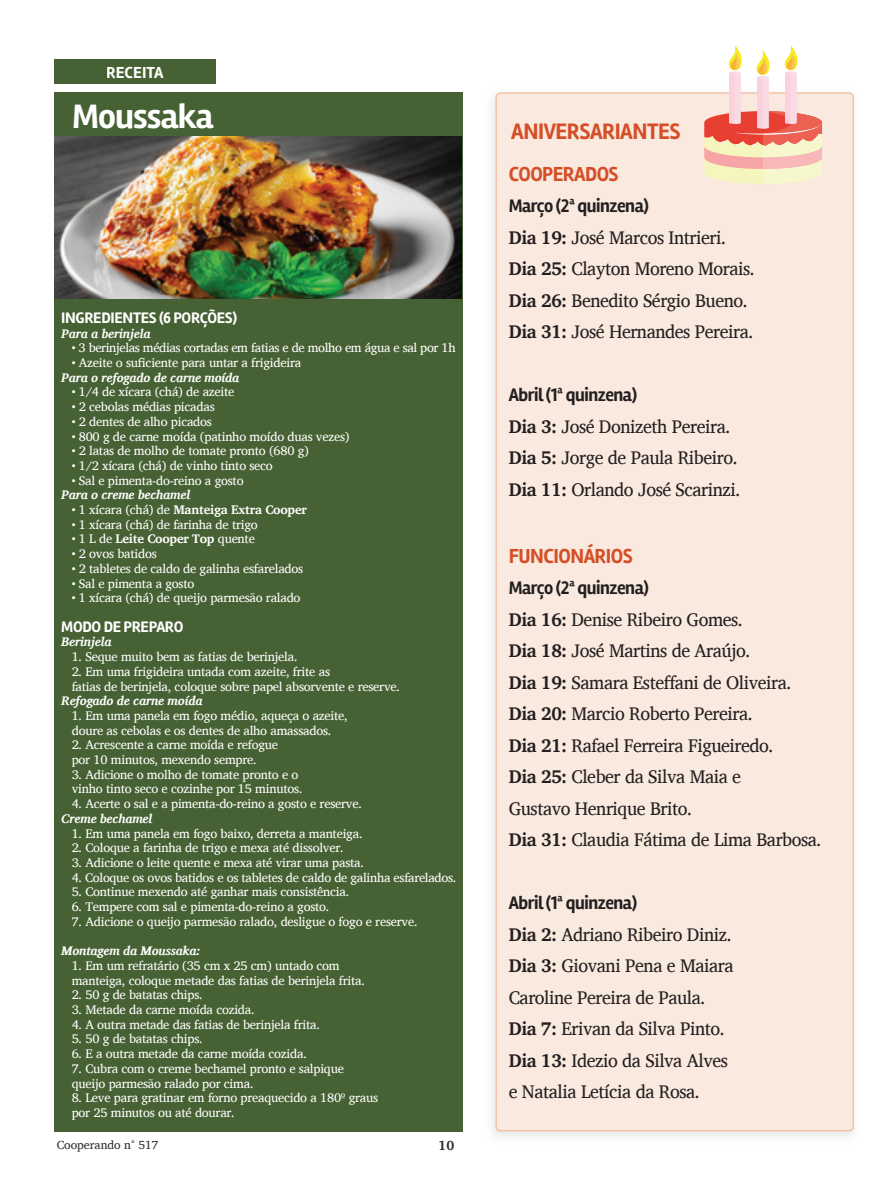
<style>
.page{position:relative;width:893px;height:1191px;background:#fff}
.page>*{position:absolute;margin:0;border:0;box-sizing:border-box;transform-origin:0 0}
.t1{font:700 34.95px "Rambla";letter-spacing:-.025em;color:#fff}
.t2{font:700 23.1px "Rambla";letter-spacing:-.02em;color:#d54e27;scale:.96 1}
.t3{font:700 21px "Rambla";letter-spacing:-.025em;color:#d54e27;scale:.96 1}
.t4{font:18.75px/31.5px "Charis SIL";letter-spacing:-.025em;color:#231f20;scale:.96 1}
.t5{font:700 18.75px "Rambla";letter-spacing:-.025em;color:#231f20;scale:.96 1}
.t6{font:700 16.5px "Rambla";color:#fff}
.t7{font:700 15.75px "Rambla";letter-spacing:-.02em;color:#fff}
.t8{font:700 13.5px "Charis SIL";color:#312f30}
.t9{font:12.75px/14.7px "Charis SIL";letter-spacing:-.02em;color:#fff}
.t10{font:italic 700 12.75px "Charis SIL";letter-spacing:-.02em;color:#fff}
.t11{font:700 12.75px "Charis SIL";letter-spacing:-.02em;color:#fff}
.t12{font:12px "Charis SIL";color:#312f30}
.s1{font-weight:400}
.s2{font-weight:700}
</style>
<div class="page">
<div style="left:496px;top:93px;width:357px;height:1037px;background:#f9e9de;border-radius:4px"></div>
<div style="left:495px;top:92px;width:359px;height:1039px;border:2px solid #f1c4a9;border-radius:4px"></div>
<svg style="left:704px;top:45px;width:118px;height:139px"></svg>
<div style="left:54px;top:92px;width:409px;height:1039px;background:#466133"></div>
<div style="left:54px;top:60px;width:161px;height:24px;background:#466133"></div>
<img style="left:55px;top:137px;width:407px;height:162px">
<p class="t6" style="left:106px;top:62px;width:59px">RECEITA</p>
<h1 class="t1" style="left:72px;top:96px;width:143px">Moussaka</h1>
<p class="t7" style="left:61px;top:308px;width:177px">INGREDIENTES (6 PORÇÕES)</p>
<p class="t10" style="left:61px;top:326px;width:91px">Para a berinjela</p>
<p class="t9" style="left:72px;top:340px;width:385px">• 3 berinjelas médias cortadas em fatias e de molho em água e sal por 1h</p>
<p class="t9" style="left:72px;top:355px;width:231px">• Azeite o suficiente para untar a frigideira</p>
<p class="t10" style="left:61px;top:370px;width:180px">Para o refogado de carne moída</p>
<p class="t9" style="left:72px;top:385px;width:164px">• 1/4 de xícara (chá) de azeite</p>
<p class="t9" style="left:72px;top:399px;width:145px">• 2 cebolas médias picadas</p>
<p class="t9" style="left:72px;top:414px;width:142px">• 2 dentes de alho picados</p>
<p class="t9" style="left:72px;top:429px;width:279px">• 800 g de carne moída (patinho moído duas vezes)</p>
<p class="t9" style="left:72px;top:443px;width:239px">• 2 latas de molho de tomate pronto (680 g)</p>
<p class="t9" style="left:72px;top:458px;width:203px">• 1/2 xícara (chá) de vinho tinto seco</p>
<p class="t9" style="left:72px;top:473px;width:173px">• Sal e pimenta-do-reino a gosto</p>
<p class="t10" style="left:61px;top:487px;width:131px">Para o creme bechamel</p>
<p class="t11" style="left:72px;top:502px;width:237px"><span class="s1">• 1 xícara (chá) de</span> Manteiga Extra Cooper</p>
<p class="t9" style="left:72px;top:517px;width:188px">• 1 xícara (chá) de farinha de trigo</p>
<p class="t11" style="left:72px;top:531px;width:185px"><span class="s1">• 1 L de</span> Leite Cooper Top <span class="s1">quente</span></p>
<p class="t9" style="left:72px;top:546px;width:87px">• 2 ovos batidos</p>
<p class="t9" style="left:72px;top:561px;width:233px">• 2 tabletes de caldo de galinha esfarelados</p>
<p class="t9" style="left:72px;top:576px;width:124px">• Sal e pimenta a gosto</p>
<p class="t9" style="left:72px;top:590px;width:230px">• 1 xícara (chá) de queijo parmesão ralado</p>
<p class="t7" style="left:61px;top:617px;width:124px">MODO DE PREPARO</p>
<p class="t10" style="left:61px;top:634px;width:52px">Berinjela</p>
<p class="t9" style="left:72px;top:649px;width:227px">1. Seque muito bem as fatias de berinjela.</p>
<p class="t9" style="left:72px;top:664px;width:330px">2. Em uma frigideira untada com azeite, frite as<br>fatias de berinjela, coloque sobre papel absorvente e reserve.</p>
<p class="t10" style="left:61px;top:693px;width:143px">Refogado de carne moída</p>
<p class="t9" style="left:72px;top:708px;width:278px">1. Em uma panela em fogo médio, aqueça o azeite, doure as cebolas e os dentes de alho amassados.</p>
<p class="t9" style="left:72px;top:737px;width:208px">2. Acrescente a carne moída e refogue por 10 minutos, mexendo sempre.</p>
<p class="t9" style="left:72px;top:767px;width:232px">3. Adicione o molho de tomate pronto e o vinho tinto seco e cozinhe por 15 minutos.</p>
<p class="t9" style="left:72px;top:796px;width:292px">4. Acerte o sal e a pimenta-do-reino a gosto e reserve.</p>
<p class="t10" style="left:61px;top:811px;width:93px">Creme bechamel</p>
<p class="t9" style="left:72px;top:826px;width:292px">1. Em uma panela em fogo baixo, derreta a manteiga.</p>
<p class="t9" style="left:72px;top:840px;width:273px">2. Coloque a farinha de trigo e mexa até dissolver.</p>
<p class="t9" style="left:72px;top:855px;width:294px">3. Adicione o leite quente e mexa até virar uma pasta.</p>
<p class="t9" style="left:72px;top:870px;width:386px">4. Coloque os ovos batidos e os tabletes de caldo de galinha esfarelados.</p>
<p class="t9" style="left:72px;top:884px;width:279px">5. Continue mexendo até ganhar mais consistência.</p>
<p class="t9" style="left:72px;top:899px;width:259px">6. Tempere com sal e pimenta-do-reino a gosto.</p>
<p class="t9" style="left:72px;top:914px;width:347px">7. Adicione o queijo parmesão ralado, desligue o fogo e reserve.</p>
<p class="t10" style="left:61px;top:943px;width:141px">Montagem da Moussaka:</p>
<p class="t9" style="left:72px;top:958px;width:295px">1. Em um refratário (35 cm x 25 cm) untado com manteiga, coloque metade das fatias de berinjela frita.</p>
<p class="t9" style="left:72px;top:987px;width:132px">2. 50 g de batatas chips.</p>
<p class="t9" style="left:72px;top:1002px;width:184px">3. Metade da carne moída cozida.</p>
<p class="t9" style="left:72px;top:1017px;width:250px">4. A outra metade das fatias de berinjela frita.</p>
<p class="t9" style="left:72px;top:1031px;width:132px">5. 50 g de batatas chips.</p>
<p class="t9" style="left:72px;top:1046px;width:237px">6. E a outra metade da carne moída cozida.</p>
<p class="t9" style="left:72px;top:1061px;width:274px">7. Cubra com o creme bechamel pronto e salpique queijo parmesão ralado por cima.</p>
<p class="t9" style="left:72px;top:1090px;width:308px">8. Leve para gratinar em forno preaquecido a 180º graus por 25 minutos ou até dourar.</p>
<p class="t12" style="left:57px;top:1138px;width:104px">Cooperando n° 517</p>
<p class="t8" style="left:439px;top:1137px;width:17px">10</p>
<h2 class="t2" style="left:511px;top:117px;width:178px">ANIVERSARIANTES</h2>
<h3 class="t3" style="left:509px;top:161px;width:116px">COOPERADOS</h3>
<h3 class="t5" style="left:509px;top:195px;width:147px">Março (2ª quinzena)</h3>
<h3 class="t4" style="left:509px;top:222px;width:258px"><span class="s2">Dia 19:</span> José Marcos Intrieri.<br><span class="s2">Dia 25:</span> Clayton Moreno Morais.<br><span class="s2">Dia 26:</span> Benedito Sérgio Bueno.<br><span class="s2">Dia 31:</span> José Hernandes Pereira.</h3>
<h3 class="t5" style="left:509px;top:384px;width:135px">Abril (1ª quinzena)</h3>
<h3 class="t4" style="left:509px;top:411px;width:243px"><span class="s2">Dia 3:</span> José Donizeth Pereira.<br><span class="s2">Dia 5:</span> Jorge de Paula Ribeiro.<br><span class="s2">Dia 11:</span> Orlando José Scarinzi.</h3>
<h3 class="t3" style="left:509px;top:543px;width:131px">FUNCIONÁRIOS</h3>
<h3 class="t5" style="left:509px;top:577px;width:147px">Março (2ª quinzena)</h3>
<p class="t4" style="left:509px;top:603px;width:327px"><span class="s2">Dia 16:</span> Denise Ribeiro Gomes.<br><span class="s2">Dia 18:</span> José Martins de Araújo.<br><span class="s2">Dia 19:</span> Samara Esteffani de Oliveira.<br><span class="s2">Dia 20:</span> Marcio Roberto Pereira.<br><span class="s2">Dia 21:</span> Rafael Ferreira Figueiredo.<br><span class="s2">Dia 25:</span> Cleber da Silva Maia e<br>Gustavo Henrique Brito.<br><span class="s2">Dia 31:</span> Claudia Fátima de Lima Barbosa.</p>
<h3 class="t5" style="left:509px;top:892px;width:135px">Abril (1ª quinzena)</h3>
<h3 class="t4" style="left:509px;top:918px;width:236px"><span class="s2">Dia 2:</span> Adriano Ribeiro Diniz.<br><span class="s2">Dia 3:</span> Giovani Pena e Maiara<br>Caroline Pereira de Paula.<br><span class="s2">Dia 7:</span> Erivan da Silva Pinto.<br><span class="s2">Dia 13:</span> Idezio da Silva Alves e Natalia Letícia da Rosa.</h3>
</div>
